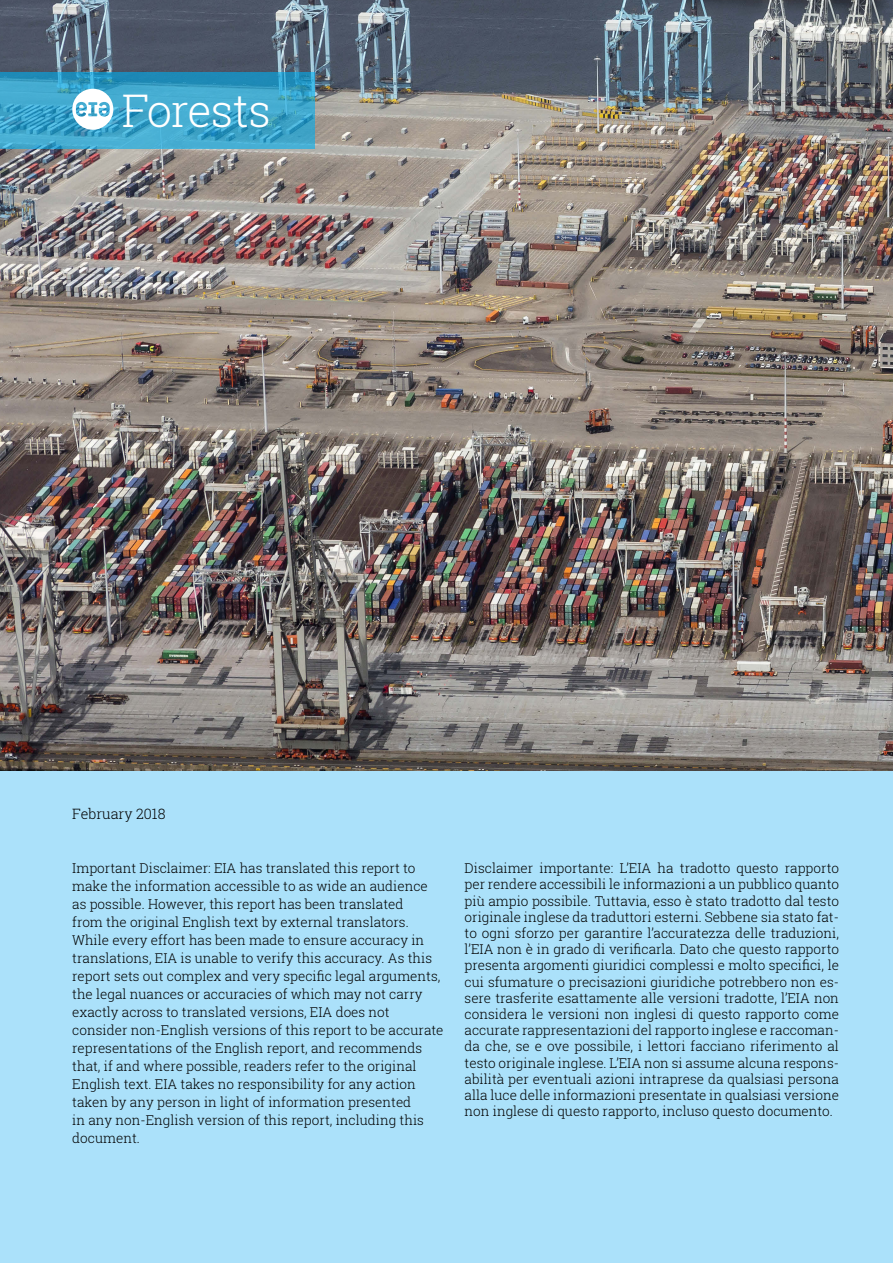
<style>
.page{position:relative;width:893px;height:1263px;background:#fff}
.page>*{position:absolute;margin:0;border:0;box-sizing:border-box;transform-origin:0 0}
.body_copy{font:300 45px "Roboto Slab";letter-spacing:-.025em;color:#fff}
.body_copy-2{font:300 14.25px "Roboto Slab";color:#000}
.body_copy-3{font:300 13.5px/18px "Roboto Slab";color:#000}
</style>
<div class="page">
<img style="left:0;top:0;width:893px;height:771px">
<svg style="left:0;top:72px;width:315px;height:77px;background:#3ba3c9"></svg>
<div style="left:0;top:771px;width:893px;height:492px;background:#abe1fa"></div>
<svg style="left:72px;top:89px;width:41px;height:41px"></svg>
<p class="body_copy" style="left:122px;top:80px;width:151px">Forests</p>
<p class="body_copy-2" style="left:72px;top:804px;width:95px">February 2018</p>
<p class="body_copy-3" style="left:72px;top:859px;width:373px">Important Disclaimer: EIA has translated this report to make the information accessible to as wide an audience as possible. However, this report has been translated<br>from the original English text by external translators.<br>While every effort has been made to ensure accuracy in translations, EIA is unable to verify this accuracy. As this report sets out complex and very specific legal arguments, the legal nuances or accuracies of which may not carry exactly across to translated versions, EIA does not consider non-English versions of this report to be accurate representations of the English report, and recommends that, if and where possible, readers refer to the original English text. EIA takes no responsibility for any action taken by any person in light of information presented<br>in any non-English version of this report, including this document.</p>
<p class="body_copy-3" style="left:465px;top:860px;width:376px;line-height:16.2px;text-align:justify">Disclaimer importante: L’EIA ha tradotto questo rapporto per rendere accessibili le informazioni a un pubblico quanto più ampio possibile. Tuttavia, esso è stato tradotto dal testo originale inglese da traduttori esterni. Sebbene sia stato fat&shy;to ogni sforzo per garantire l’accuratezza delle traduzioni, l’EIA non è in grado di verificarla. Dato che questo rapporto presenta argomenti giuridici complessi e molto specifici, le cui sfumature o precisazioni giuridiche potrebbero non es&shy;sere trasferite esattamente alle versioni tradotte, l’EIA non considera le versioni non inglesi di questo rapporto come accurate rappresentazioni del rapporto inglese e raccoman&shy;da che, se e ove possibile, i lettori facciano riferimento al testo originale inglese. L’EIA non si assume alcuna respons&shy;abilità per eventuali azioni intraprese da qualsiasi persona alla luce delle informazioni presentate in qualsiasi versione non inglese di questo rapporto, incluso questo documento.</p>
</div>
